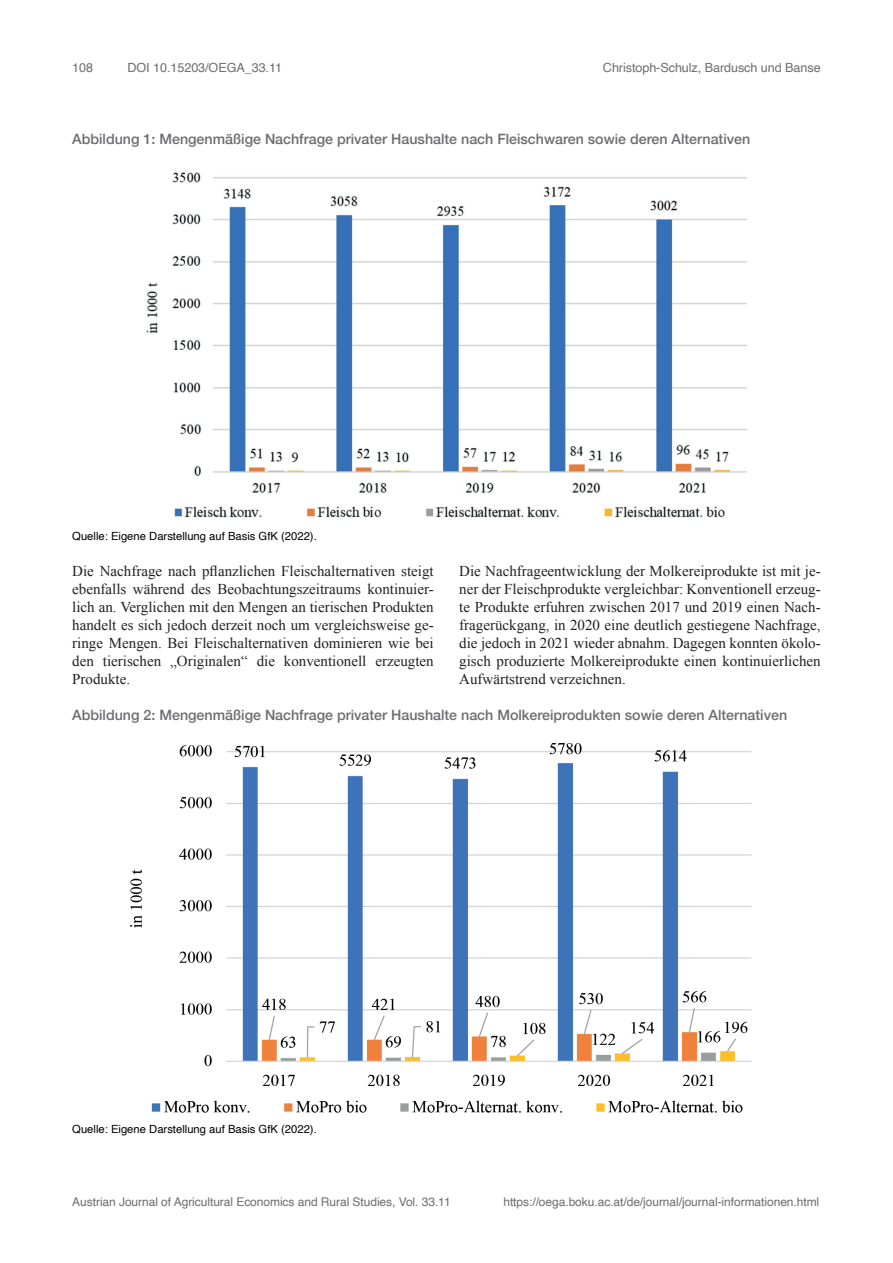
<style>
.page{position:relative;width:893px;height:1263px;background:#fff}
.page>*{position:absolute;margin:0;border:0;box-sizing:border-box;transform-origin:0 0}
.A_Quelle{font:15px/18px "Times New Roman";color:#231f20;text-align:justify}
.AGRAR_Abb_Tab{font:15px/18px "Times New Roman";color:#231f20;text-align:justify}
.AGRAR_Abb_Tab-2{font:500 14.25px "Helvetica Neue";color:#6c6d70}
.t1{font:12.6px "Helvetica";letter-spacing:-.005em;color:#6c6d70}
.t2{font:12px "Helvetica";letter-spacing:-.005em;color:#6c6d70}
.t3{font:11.25px "Helvetica";color:#000}
</style>
<div class="page">
<img style="left:146px;top:172px;width:601px;height:346px">
<img style="left:130px;top:743px;width:622px;height:370px">
<p class="t1" style="left:72px;top:58px;width:22px">108</p>
<p class="t1" style="left:128px;top:58px;width:156px">DOI 10.15203/OEGA_33.11</p>
<p class="t1" style="left:603px;top:58px;width:219px">Christoph-Schulz, Bardusch und Banse</p>
<p class="AGRAR_Abb_Tab-2" style="left:72px;top:127px;width:679px">Abbildung 1: Mengenmäßige Nachfrage privater Haushalte nach Fleischwaren sowie deren Alternativen</p>
<p class="t3" style="left:72px;top:527px;width:246px">Quelle: Eigene Darstellung auf Basis GfK (2022).</p>
<p class="AGRAR_Abb_Tab" style="left:72px;top:562px;width:363px">Die Nachfrage nach pflanzlichen Fleischalternativen steigt ebenfalls während des Beobachtungszeitraums kontinuier&shy;lich an. Verglichen mit den Mengen an tierischen Produkten handelt es sich jedoch derzeit noch um vergleichsweise ge&shy;ringe Mengen. Bei Fleischalternativen dominieren wie bei den tierischen „Originalen“ die konventionell erzeugten Produkte.</p>
<p class="A_Quelle" style="left:459px;top:562px;width:363px">Die Nachfrageentwicklung der Molkereiprodukte ist mit je&shy;ner der Fleischprodukte vergleichbar: Konventionell erzeug&shy;te Produkte erfuhren zwischen 2017 und 2019 einen Nach&shy;fragerückgang, in 2020 eine deutlich gestiegene Nachfrage, die jedoch in 2021 wieder abnahm. Dagegen konnten ökolo&shy;gisch produzierte Molkereiprodukte einen kontinuierlichen Aufwärtstrend verzeichnen.</p>
<p class="AGRAR_Abb_Tab-2" style="left:72px;top:703px;width:716px">Abbildung 2: Mengenmäßige Nachfrage privater Haushalte nach Molkereiprodukten sowie deren Alternativen</p>
<p class="t3" style="left:72px;top:1121px;width:246px">Quelle: Eigene Darstellung auf Basis GfK (2022).</p>
<p class="t2" style="left:72px;top:1193px;width:380px">Austrian Journal of Agricultural Economics and Rural Studies, Vol. 33.11</p>
<p class="t2" style="left:503px;top:1193px;width:317px">https://oega.boku.ac.at/de/journal/journal-informationen.html</p>
</div>
